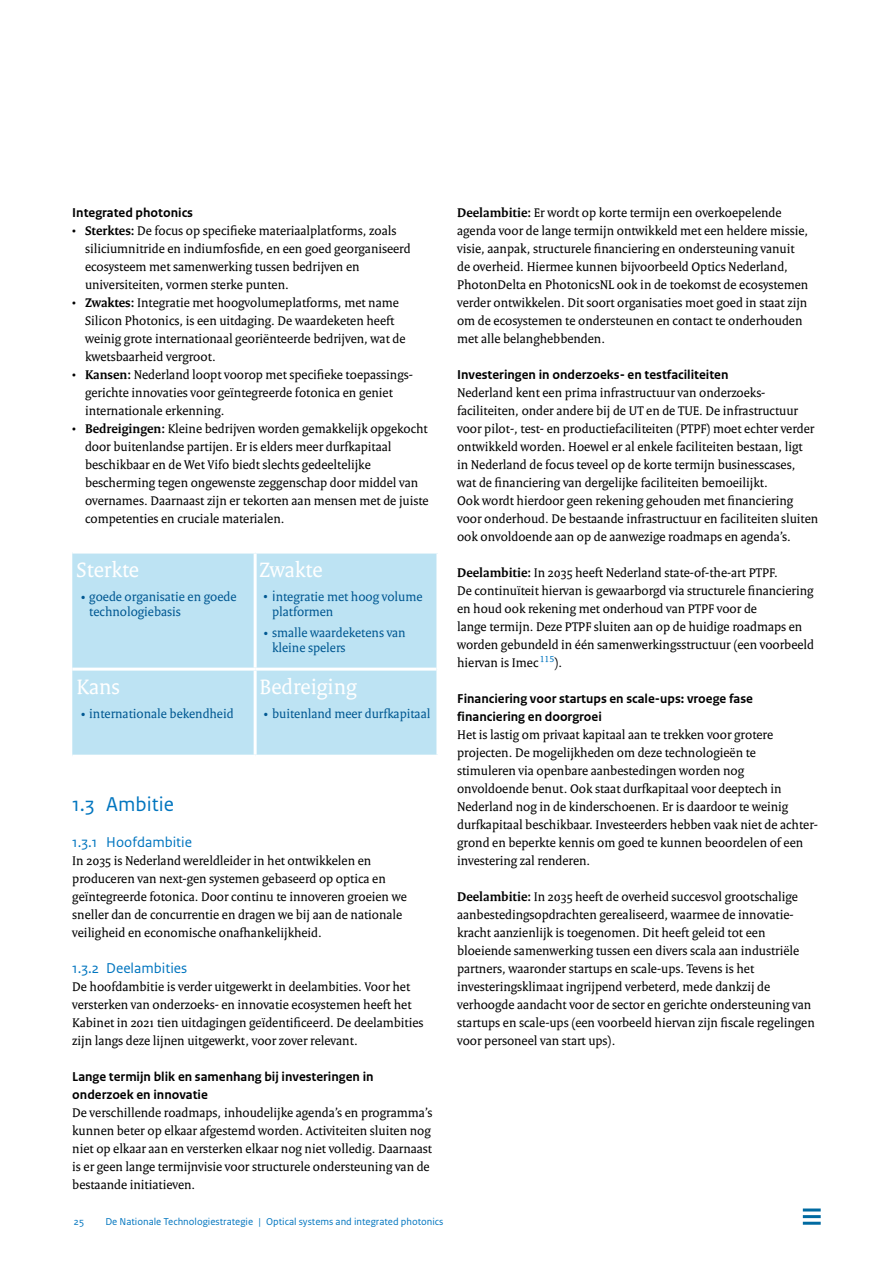
<style>
.page{position:relative;width:893px;height:1263px;background:#fff}
.page>*{position:absolute;margin:0;border:0;box-sizing:border-box;transform-origin:0 0}
.t1{font:22.5px "Rijksoverheid Serif";color:#fff}
.t2{font:21px "Rijksoverheid Sans Text";color:#0075bf}
.t3{font:15px "Rijksoverheid Sans Text";color:#0075bf}
.t4{font:13.5px/18px "Rijksoverheid Serif";color:#000}
.t5{font:700 13.5px/18px "Rijksoverheid Sans Text";color:#000}
.t6{font:13.5px/15px "Rijksoverheid Serif";color:#005892}
.t7{font:10.5px "Rijksoverheid Sans Text";color:#0075bf}
.s1{font-family:"Rijksoverheid Sans Text"}
.s2{font-weight:700}
.s3{font-family:"Rijksoverheid Sans Text";font-size:15px}
</style>
<div class="page">
<div style="left:72px;top:553px;width:364px;height:202px;background:#bde3f3"></div>
<hr style="left:254px;top:553px;width:3px;height:115px;background:#fff">
<hr style="left:254px;top:671px;width:3px;height:84px;background:#fff">
<hr style="left:72px;top:668px;width:183px;height:3px;background:#fff">
<hr style="left:255px;top:668px;width:181px;height:3px;background:#fff">
<hr style="left:803px;top:1208px;width:18px;height:3px;background:#006aa1">
<hr style="left:803px;top:1215px;width:18px;height:3px;background:#006aa1">
<hr style="left:803px;top:1222px;width:18px;height:3px;background:#006aa1">
<p class="t5" style="left:72px;top:204px;width:122px">Integrated photonics</p>
<p class="t4" style="left:85px;top:221px;width:327px;text-indent:-13px"><span class="s1">•</span> <span class="s2">Sterktes:</span> De focus op specifieke materiaalplatforms, zoals siliciumnitride en indiumfosfide, en een goed georganiseerd ecosysteem met samenwerking tussen bedrijven en universiteiten, vormen sterke punten.</p>
<p class="t4" style="left:85px;top:293px;width:322px;text-indent:-13px"><span class="s1">•</span> <span class="s2">Zwaktes:</span> Integratie met hoogvolumeplatforms, met name Silicon Photonics, is een uitdaging. De waardeketen heeft weinig grote internationaal georiënteerde bedrijven, wat de kwetsbaarheid vergroot.</p>
<p class="t4" style="left:85px;top:365px;width:329px;text-indent:-13px"><span class="s1">•</span> <span class="s2">Kansen:</span> Nederland loopt voorop met specifieke toepassings&shy;gerichte innovaties voor geïntegreerde fotonica en geniet internationale erkenning.</p>
<p class="t4" style="left:85px;top:419px;width:345px;text-indent:-13px"><span class="s1">•</span> <span class="s2">Bedreigingen:</span> Kleine bedrijven worden gemakkelijk opgekocht door buitenlandse partijen. Er is elders meer durfkapitaal beschikbaar en de Wet Vifo biedt slechts gedeeltelijke bescherming tegen ongewenste zeggenschap door middel van overnames. Daarnaast zijn er tekorten aan mensen met de juiste competenties en cruciale materialen.</p>
<h1 class="t1" style="left:77px;top:556px;width:64px">Sterkte</h1>
<p class="t6" style="left:89px;top:589px;width:149px;text-indent:-9px">• goede organisatie en goede technologiebasis</p>
<h1 class="t1" style="left:259px;top:556px;width:65px">Zwakte</h1>
<p class="t6" style="left:272px;top:589px;width:152px;text-indent:-9px"><span class="s3">• i</span>ntegratie met hoog volume platformen</p>
<p class="t6" style="left:272px;top:625px;width:135px;text-indent:-9px">• smalle waardeketens van kleine spelers</p>
<h1 class="t1" style="left:77px;top:673px;width:45px">Kans</h1>
<p class="t6" style="left:81px;top:706px;width:154px">• internationale bekendheid</p>
<h1 class="t1" style="left:259px;top:673px;width:99px">Bedreiging</h1>
<p class="t6" style="left:264px;top:706px;width:168px">• buitenland meer durfkapitaal</p>
<h2 class="t2" style="left:72px;top:792px;width:103px">1.3 Ambitie</h2>
<p class="t3" style="left:72px;top:833px;width:121px">1.3.1 Hoofdambitie</p>
<p class="t4" style="left:72px;top:851px;width:336px">In 2035 is Nederland wereldleider in het ontwikkelen en produceren van next-gen systemen gebaseerd op optica en geïntegreerde fotonica. Door continu te innoveren groeien we sneller dan de concurrentie en dragen we bij aan de nationale veiligheid en economische onafhankelijkheid.</p>
<p class="t3" style="left:72px;top:959px;width:116px">1.3.2 Deelambities</p>
<p class="t4" style="left:72px;top:977px;width:353px">De hoofdambitie is verder uitgewerkt in deelambities. Voor het versterken van onderzoeks- en innovatie ecosystemen heeft het Kabinet in 2021 tien uitdagingen geïdentificeerd. De deelambities zijn langs deze lijnen uitgewerkt, voor zover relevant.</p>
<p class="t5" style="left:72px;top:1068px;width:303px">Lange termijn blik en samenhang bij investeringen in onderzoek en innovatie</p>
<p class="t4" style="left:72px;top:1103px;width:362px">De verschillende roadmaps, inhoudelijke agenda’s en programma’s kunnen beter op elkaar afgestemd worden. Activiteiten sluiten nog niet op elkaar aan en versterken elkaar nog niet volledig. Daarnaast is er geen lange termijnvisie voor structurele ondersteuning van de bestaande initiatieven.</p>
<p class="t7" style="left:74px;top:1215px;width:12px">25</p>
<p class="t7" style="left:105px;top:1215px;width:340px">De Nationale Technologiestrategie | Optical systems and integrated photonics</p>
<p class="t4" style="left:457px;top:203px;width:353px"><span class="s2">Deelambitie:</span> Er wordt op korte termijn een overkoepelende agenda voor de lange termijn ontwikkeld met een heldere missie, visie, aanpak, structurele financiering en ondersteuning vanuit de overheid. Hiermee kunnen bijvoorbeeld Optics Nederland, PhotonDelta en PhotonicsNL ook in de toekomst de ecosystemen verder ontwikkelen. Dit soort organisaties moet goed in staat zijn om de ecosystemen te ondersteunen en contact te onderhouden met alle belanghebbenden.</p>
<p class="t5" style="left:457px;top:366px;width:273px">Investeringen in onderzoeks- en testfaciliteiten</p>
<p class="t4" style="left:457px;top:383px;width:363px">Nederland kent een prima infrastructuur van onderzoeks&shy;faciliteiten, onder andere bij de UT en de TUE. De infrastructuur voor pilot-, test- en productiefaciliteiten (PTPF) moet echter verder ontwikkeld worden. Hoewel er al enkele faciliteiten bestaan, ligt<br>in Nederland de focus teveel op de korte termijn businesscases,<br>wat de financiering van dergelijke faciliteiten bemoeilijkt.<br>Ook wordt hierdoor geen rekening gehouden met financiering voor onderhoud. De bestaande infrastructuur en faciliteiten sluiten ook onvoldoende aan op de aanwezige roadmaps en agenda’s.</p>
<p class="t4" style="left:457px;top:563px;width:358px"><span class="s2">Deelambitie:</span> In 2035 heeft Nederland state-of-the-art PTPF.<br>De continuïteit hiervan is gewaarborgd via structurele financiering en houd ook rekening met onderhoud van PTPF voor de<br>lange termijn. Deze PTPF sluiten aan op de huidige roadmaps en worden gebundeld in één samenwerkingsstructuur (een voorbeeld hiervan is Imec<sup>115</sup>).</p>
<p class="t5" style="left:457px;top:690px;width:297px">Financiering voor startups en scale-ups: vroege fase financiering en doorgroei</p>
<p class="t4" style="left:457px;top:725px;width:362px">Het is lastig om privaat kapitaal aan te trekken voor grotere projecten. De mogelijkheden om deze technologieën te stimuleren via openbare aanbestedingen worden nog onvoldoende benut. Ook staat durfkapitaal voor deeptech in Nederland nog in de kinderschoenen. Er is daardoor te weinig durfkapitaal beschikbaar. Investeerders hebben vaak niet de achter&shy;grond en beperkte kennis om goed te kunnen beoordelen of een investering zal renderen.</p>
<p class="t4" style="left:457px;top:887px;width:359px"><span class="s2">Deelambitie:</span> In 2035 heeft de overheid succesvol grootschalige aanbestedingsopdrachten gerealiseerd, waarmee de innovatie&shy;kracht aanzienlijk is toegenomen. Dit heeft geleid tot een bloeiende samenwerking tussen een divers scala aan industriële partners, waaronder startups en scale-ups. Tevens is het investeringsklimaat ingrijpend verbeterd, mede dankzij de verhoogde aandacht voor de sector en gerichte ondersteuning van startups en scale-ups (een voorbeeld hiervan zijn fiscale regelingen voor personeel van start ups).</p>
</div>
